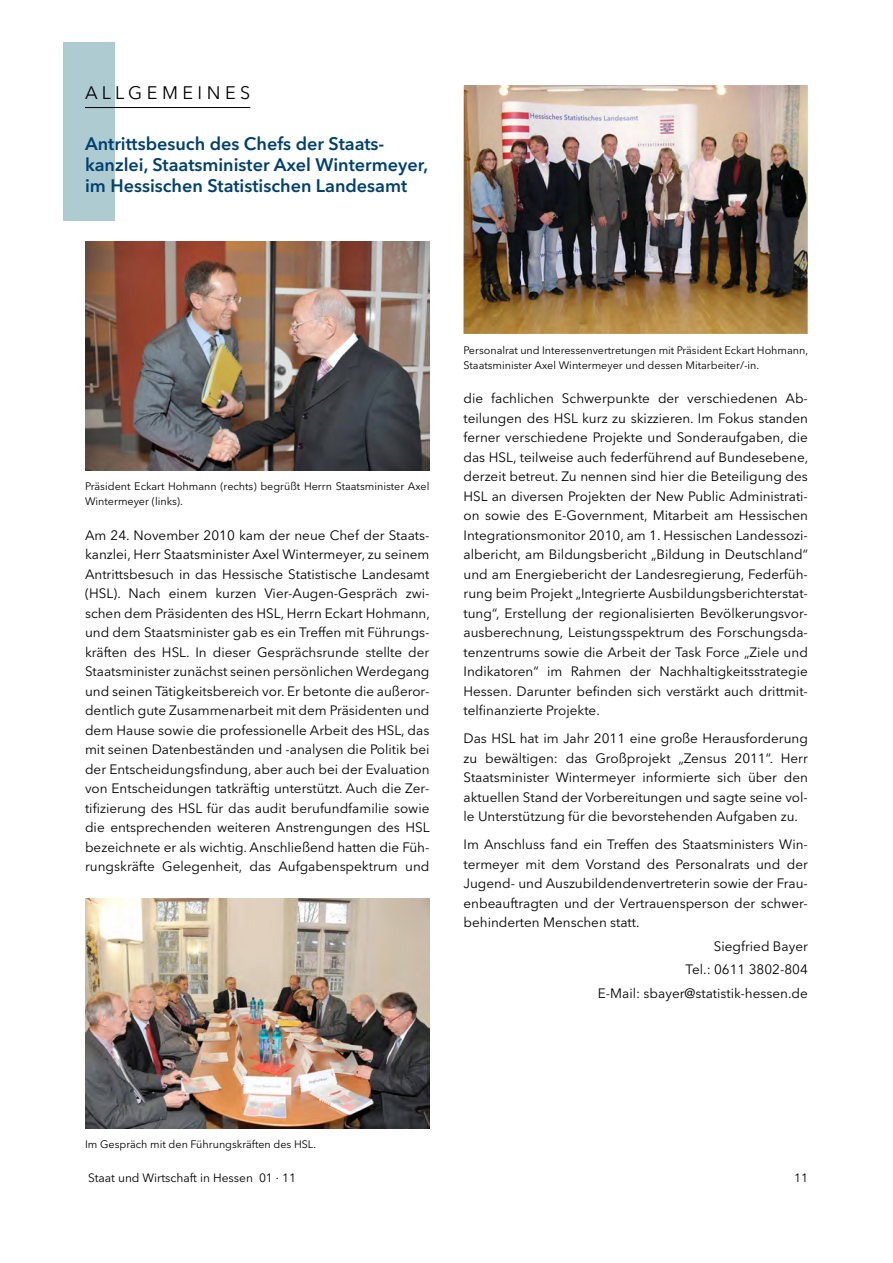
<style>
.page{position:relative;width:893px;height:1263px;background:#fff}
.page>*{position:absolute;margin:0;border:0;box-sizing:border-box;transform-origin:0 0}
.t1{font:600 18px/21px "Avenir Next LT Pro";color:#004071}
.t2{font:18px "Avenir Next LT Pro";color:#000}
.t3{font:13.5px/19.5px "Avenir Next LT Pro";color:#000;text-align:justify}
.t4{font:12px "Avenir Next LT Pro";color:#000}
.t5{font:10.8px/15px "Avenir Next LT Pro";color:#000}
</style>
<div class="page">
<div style="left:64px;top:43px;width:51px;height:178px;background:#aecbd1"></div>
<img style="left:85px;top:241px;width:344px;height:229px">
<img style="left:85px;top:899px;width:344px;height:229px">
<img style="left:463px;top:85px;width:345px;height:249px">
<hr style="left:85px;top:107px;width:165px;height:1px;background:#000">
<h1 class="t2" style="left:85px;top:82px;width:167px">A L L G E M E I N E S</h1>
<h1 class="t1" style="left:85px;top:133px;width:345px">Antrittsbesuch des Chefs der Staats&shy;kanzlei, Staatsminister Axel Wintermeyer, im Hessischen Statistischen Landesamt</h1>
<p class="t5" style="left:85px;top:479px;width:346px">Präsident Eckart Hohmann (rechts) begrüßt Herrn Staatsminister Axel<br>Wintermeyer (links).</p>
<p class="t3" style="left:85px;top:525px;width:346px">Am 24. November 2010 kam der neue Chef der Staats&shy;kanzlei, Herr Staatsminister Axel Wintermeyer, zu seinem Antrittsbesuch in das Hessische Statistische Landesamt (HSL). Nach einem kurzen Vier-Augen-Gespräch zwi&shy;schen dem Präsidenten des HSL, Herrn Eckart Hohmann, und dem Staatsminister gab es ein Treffen mit Führungs&shy;kräften des HSL. In dieser Gesprächsrunde stellte der Staatsminister zunächst seinen persönlichen Werdegang und seinen Tätigkeitsbereich vor. Er betonte die außeror&shy;dentlich gute Zusammenarbeit mit dem Präsidenten und dem Hause sowie die professionelle Arbeit des HSL, das mit seinen Datenbeständen und -analysen die Politik bei der Entscheidungsfindung, aber auch bei der Evaluation von Entscheidungen tatkräftig unterstützt. Auch die Zer&shy;tifizierung des HSL für das audit berufundfamilie sowie die entsprechenden weiteren Anstrengungen des HSL bezeichnete er als wichtig. Anschließend hatten die Füh&shy;rungskräfte Gelegenheit, das Aufgabenspektrum und</p>
<p class="t5" style="left:463px;top:342px;width:346px">Personalrat und Interessenvertretungen mit Präsident Eckart Hohmann,<br>Staatsminister Axel Wintermeyer und dessen Mitarbeiter/-in.</p>
<p class="t3" style="left:463px;top:389px;width:346px">die fachlichen Schwerpunkte der verschiedenen Ab&shy;teilungen des HSL kurz zu skizzieren. Im Fokus standen ferner verschiedene Projekte und Sonderaufgaben, die das HSL, teilweise auch federführend auf Bundesebene, derzeit betreut. Zu nennen sind hier die Beteiligung des HSL an diversen Projekten der New Public Administrati&shy;on sowie des E-Government, Mitarbeit am Hessischen Integrationsmonitor 2010, am 1. Hessischen Landessozi&shy;albericht, am Bildungsbericht „Bildung in Deutschland“ und am Energiebericht der Landesregierung, Federfüh&shy;rung beim Projekt „Integrierte Ausbildungsberichterstat&shy;tung“, Erstellung der regionalisierten Bevölkerungsvor&shy;ausberechnung, Leistungsspektrum des Forschungsda&shy;tenzentrums sowie die Arbeit der Task Force „Ziele und Indikatoren“ im Rahmen der Nachhaltigkeitsstrategie Hessen. Darunter befinden sich verstärkt auch drittmit&shy;telfinanzierte Projekte.</p>
<p class="t3" style="left:463px;top:728px;width:346px">Das HSL hat im Jahr 2011 eine große Herausforderung zu bewältigen: das Großprojekt „Zensus 2011“. Herr Staatsminister Wintermeyer informierte sich über den aktuellen Stand der Vorbereitungen und sagte seine vol&shy;le Unterstützung für die bevorstehenden Aufgaben zu.</p>
<p class="t3" style="left:463px;top:834px;width:346px">Im Anschluss fand ein Treffen des Staatsministers Win&shy;termeyer mit dem Vorstand des Personalrats und der Jugend- und Auszubildendenvertreterin sowie der Frau&shy;enbeauftragten und der Vertrauensperson der schwer&shy;behinderten Menschen statt.</p>
<p class="t3" style="left:598px;top:934px;width:211px;line-height:23.5px;text-align:right">Siegfried Bayer<br>Tel.: 0611 3802-804<br>E-Mail: sbayer@statistik-hessen.de</p>
<p class="t5" style="left:85px;top:1137px;width:233px">Im Gespräch mit den Führungskräften des HSL.</p>
<p class="t4" style="left:88px;top:1170px;width:209px">Staat und Wirtschaft in Hessen 01 . 11</p>
<p class="t4" style="left:794px;top:1170px;width:15px">11</p>
</div>
